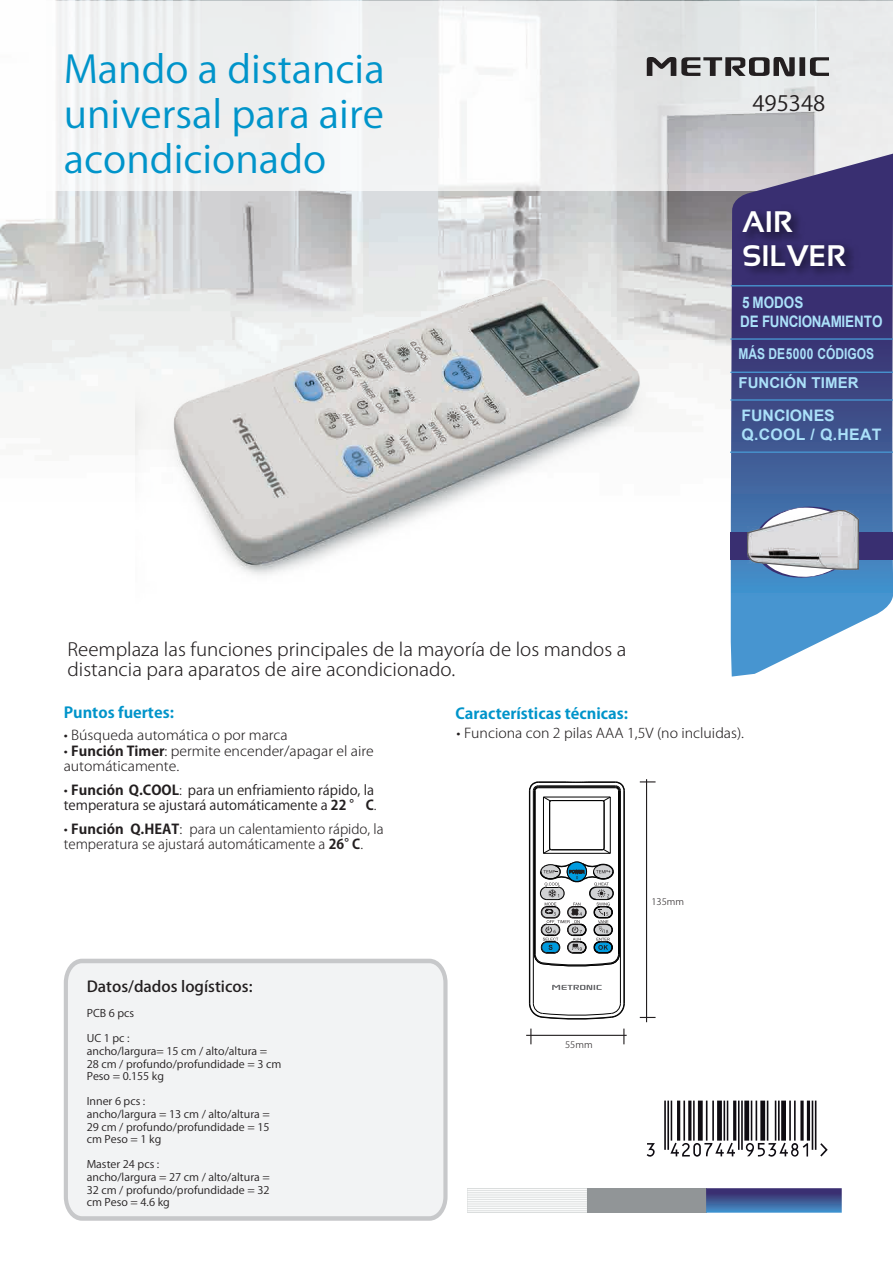
<style>
.page{position:relative;width:893px;height:1263px;background:#fff}
.page>*{position:absolute;margin:0;border:0;box-sizing:border-box;transform-origin:0 0}
.t1{font:60px "Ean P36 Lfz";color:#0f0c12}
.t2{font:37.5px/45px "Koz Go Pro";color:#0094ca;text-align:justify;scale:1.05 1}
.t3{font:700 29.7px/33.6px "Sansation";color:#fff}
.t4{font:21px "Koz Go Pro";color:#231f20;scale:1.05 1}
.t5{font:300 18px/19.8px "Koz Go Pro";color:#231f20;scale:1.05 1}
.t6{font:700 15.9px/19px "Arial";letter-spacing:-.02em;color:#aae0f9;scale:.85 1}
.t7{font:700 15.9px "Arial";letter-spacing:.02em;color:#aae0f9}
.t8{font:700 15.9px "Arial";color:#aae0f9}
.t9{font:700 15px "Koz Go Pro";color:#0094ca;scale:1.05 1}
.t10{font:700 15px/28.5px "Arial";color:#aae0f9;scale:.8 1}
.t11{font:500 15px "Koz Go Pro";color:#231f20;scale:1.05 1}
.t12{font:300 13.5px/14.9px "Koz Go Pro";color:#231f20;scale:1.05 1}
.t13{font:13.5px/15.1px "Koz Go Pr 6 N";color:#231f20}
.t14{font:10.5px/12.8px "Koz Go Pro";color:#231f20;scale:1.05 1}
.t15{font:300 9px "Koz Go Pro";color:#231f20;scale:1.05 1}
.s1{font-style:inherit}
.s2{font-weight:700}
.s3{font-family:"Koz Go Pro";font-weight:300}
.s4{font-family:"Koz Go Pro";font-weight:700}
</style>
<div class="page">
<img style="left:0;top:0;width:893px;height:502px">
<svg style="left:0;top:2px;width:893px;height:189px;fill:#eeeeef"></svg>
<div style="left:63px;top:958px;width:385px;height:263px;background:#f2f3f4"></div>
<svg style="left:647px;top:57px;width:182px;height:19px;background:#807f80"></svg>
<svg style="left:731px;top:154px;width:162px;height:522px;background:#566b9f"></svg>
<div style="left:731px;top:532px;width:162px;height:27px;background:#392f71"></div>
<svg style="left:746px;top:505px;width:113px;height:74px;background:#abb7c7"></svg>
<hr style="left:543px;top:797px;width:1px;height:56px;background:#030303">
<hr style="left:549px;top:802px;width:1px;height:46px;background:#030303">
<hr style="left:604px;top:802px;width:1px;height:46px;background:#030303">
<hr style="left:610px;top:797px;width:1px;height:56px;background:#030303">
<hr style="left:543px;top:853px;width:67px;height:1px;background:#030303">
<hr style="left:551px;top:849px;width:51px;height:1px;background:#030303">
<svg style="left:543px;top:848px;width:9px;height:6px"></svg>
<svg style="left:602px;top:848px;width:9px;height:6px"></svg>
<hr style="left:529px;top:791px;width:1px;height:212px;background:#030303">
<hr style="left:530px;top:791px;width:1px;height:212px;background:#030303">
<hr style="left:533px;top:791px;width:1px;height:212px;background:#030303">
<hr style="left:534px;top:791px;width:1px;height:163px;background:#030303">
<hr style="left:535px;top:791px;width:1px;height:163px;background:#030303">
<hr style="left:618px;top:791px;width:1px;height:163px;background:#030303">
<hr style="left:619px;top:791px;width:1px;height:163px;background:#030303">
<hr style="left:620px;top:791px;width:1px;height:212px;background:#030303">
<hr style="left:624px;top:791px;width:1px;height:212px;background:#030303">
<svg style="left:529px;top:1003px;width:96px;height:17px"></svg>
<svg style="left:529px;top:781px;width:96px;height:22px"></svg>
<svg style="left:534px;top:861px;width:86px;height:105px"></svg>
<svg style="left:552px;top:985px;width:50px;height:5px"></svg>
<hr style="left:731px;top:338px;width:162px;height:2px;background:#4795d0">
<hr style="left:731px;top:399px;width:162px;height:2px;background:#4795d0">
<hr style="left:731px;top:372px;width:162px;height:1px;background:#4795d0">
<hr style="left:731px;top:285px;width:162px;height:1px;background:#4795d0">
<hr style="left:731px;top:451px;width:162px;height:2px;background:#4795d0">
<img style="left:733px;top:198px;width:78px;height:34px">
<img style="left:733px;top:232px;width:132px;height:59px">
<img style="left:135px;top:171px;width:528px;height:404px">
<svg style="left:640px;top:781px;width:16px;height:1px"></svg>
<svg style="left:640px;top:1017px;width:16px;height:1px"></svg>
<hr style="left:646px;top:779px;width:1px;height:243px;background:#231f20">
<svg style="left:623px;top:1028px;width:1px;height:16px"></svg>
<svg style="left:530px;top:1028px;width:1px;height:16px"></svg>
<hr style="left:526px;top:1035px;width:101px;height:1px;background:#231f20">
<div style="left:587px;top:1188px;width:119px;height:25px;background:#919597"></div>
<div style="left:467px;top:1188px;width:120px;height:25px;background:#e4e6e6"></div>
<hr style="left:467px;top:1189px;width:120px;height:1px;background:#fff">
<hr style="left:467px;top:1191px;width:120px;height:1px;background:#fff">
<hr style="left:467px;top:1193px;width:120px;height:1px;background:#fff">
<hr style="left:467px;top:1195px;width:120px;height:1px;background:#fff">
<hr style="left:467px;top:1196px;width:120px;height:1px;background:#fff">
<hr style="left:467px;top:1198px;width:120px;height:1px;background:#fff">
<hr style="left:467px;top:1200px;width:120px;height:1px;background:#fff">
<hr style="left:467px;top:1202px;width:120px;height:1px;background:#fff">
<hr style="left:467px;top:1204px;width:120px;height:1px;background:#fff">
<hr style="left:467px;top:1205px;width:120px;height:1px;background:#fff">
<hr style="left:467px;top:1207px;width:120px;height:1px;background:#fff">
<hr style="left:467px;top:1209px;width:120px;height:1px;background:#fff">
<hr style="left:467px;top:1211px;width:120px;height:1px;background:#fff">
<svg style="left:706px;top:1188px;width:136px;height:25px;background:#425b97"></svg>
<h2 class="t2" style="left:64px;top:48px;width:307px">Mando a distancia universal para aire acondicionado</h2>
<h3 class="t5" style="left:68px;top:640px;width:534px">Reemplaza las funciones principales de la mayoría de los mandos a distancia para aparatos de aire acondicionado.</h3>
<h3 class="t9" style="left:64px;top:703px;width:106px">Puntos fuertes:</h3>
<h3 class="t9" style="left:455px;top:703px;width:166px">Características técnicas:</h3>
<h3 class="t4" style="left:752px;top:90px;width:71px">495348</h3>
<h3 class="t3" style="left:742px;top:205px;width:106px">AIR<br>SILVER</h3>
<h3 class="t6" style="left:740px;top:293px;width:169px">5 <span class="s1">MODOS<br></span>D<span class="s1">E</span> FUN<span class="s1">C</span>IONAM<span class="s1">I</span>ENTO</h3>
<h3 class="t10" style="left:738px;top:340px;width:171px">MÁS DE<span class="s1">5000 C</span>ÓDIGOS<br>FUNCIÓN <span class="s1">TIMER</span></h3>
<h3 class="t8" style="left:741px;top:405px;width:95px">FUNCIONES</h3>
<h3 class="t7" style="left:741px;top:424px;width:141px">Q.COOL / Q.HEAT</h3>
<p class="t12" style="left:64px;top:728px;width:215px">• Búsqueda automática o por marca</p>
<p class="t12" style="left:64px;top:744px;width:297px">• <span class="s2">Función Timer</span>: permite encender/apagar el aire automáticamente.</p>
<p class="t13" style="left:64px;top:782px;width:314px"><span class="s3">•</span> <span class="s4">Función Q.COOL</span><span class="s3">:</span> para un enfriamiento rápido, la temperatura se ajustará automáticamente a <span class="s4">22 ° C</span><span class="s3">.</span></p>
<p class="t12" style="left:64px;top:821px;width:306px">• <span class="s2">Función Q.HEAT</span>: para un calentamiento rápido, la temperatura se ajustará automáticamente a <span class="s2">26°C</span>.</p>
<h3 class="t11" style="left:87px;top:976px;width:159px">Datos/dados logísticos:</h3>
<p class="t14" style="left:87px;top:1007px;width:47px">PCB 6 pcs</p>
<p class="t14" style="left:87px;top:1032px;width:187px">UC 1 pc :<br>ancho/largura= 15 cm / alto/altura =<br>28 cm / profundo/profundidade = 3 cm<br>Peso = 0.155 kg</p>
<p class="t14" style="left:87px;top:1095px;width:176px">Inner 6 pcs :<br>ancho/largura = 13 cm / alto/altura =<br>29 cm / profundo/profundidade = 15 cm Peso = 1 kg</p>
<p class="t14" style="left:87px;top:1158px;width:176px">Master 24 pcs :<br>ancho/largura = 27 cm / alto/altura =<br>32 cm / profundo/profundidade = 32 cm Peso = 4.6 kg</p>
<p class="t12" style="left:456px;top:725px;width:275px">• Funciona con 2 pilas AAA 1,5V (no incluidas).</p>
<p class="t15" style="left:565px;top:1039px;width:28px">55mm</p>
<p class="t15" style="left:651px;top:896px;width:33px">135mm</p>
<h1 class="t1" style="left:647px;top:1100px;width:183px">3:ECKROE=^ZXY]V:&gt;</h1>
</div>
